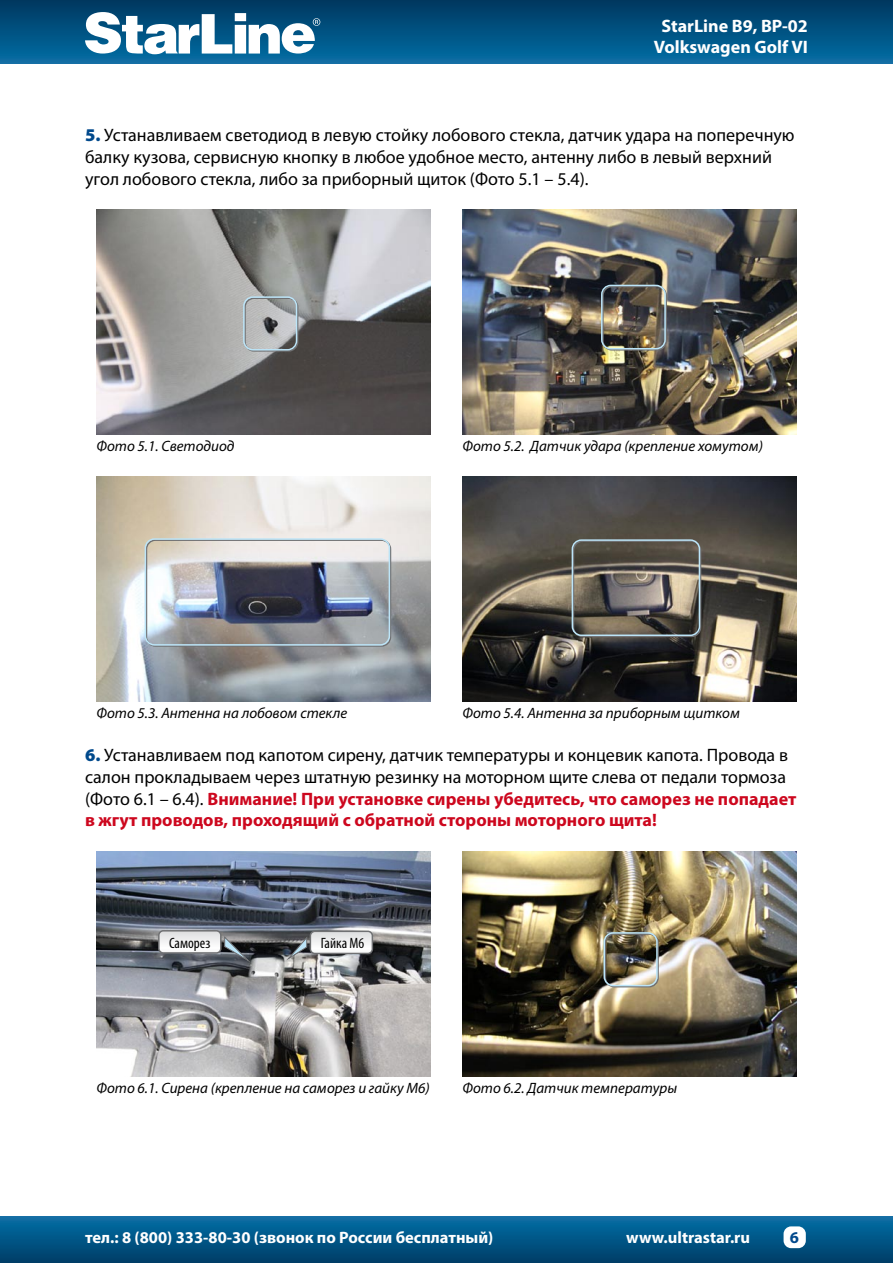
<style>
.page{position:relative;width:893px;height:1263px;background:#fff}
.page>*{position:absolute;margin:0;border:0;box-sizing:border-box;transform-origin:0 0}
.t1{font:18px/21.6px "Myriad Pro";color:#000}
.t2{font:700 18px/21.6px "Myriad Pro";color:#fff;text-align:center}
.t3{font:700 16.5px "Myriad Pro";color:#fff}
.t4{font:700 16.5px "Myriad Pro";color:#00498c}
.t5{font:italic 15px "Myriad Pro";color:#000}
.t6{font:condensed 15px "Myriad Pro";color:#000}
.s1{font-weight:900;color:#00498c}
.s2{font-weight:700;color:#cd071e}
</style>
<div class="page">
<div style="left:0;top:0;width:893px;height:64px;background:linear-gradient(to bottom,#00375f,#066ea4)"></div>
<div style="left:0;top:1216px;width:893px;height:47px;background:linear-gradient(to bottom,#076fa7,#003d67)"></div>
<svg style="left:85px;top:12px;width:235px;height:42px"></svg>
<div style="left:783px;top:1226px;width:23px;height:22px;background:#fff;border-radius:8px"></div>
<img style="left:96px;top:210px;width:334px;height:225px">
<img style="left:462px;top:210px;width:334px;height:225px">
<div style="left:244px;top:297px;width:54px;height:55px;border:2px solid #707173;border-radius:9px"></div>
<div style="left:243px;top:296px;width:54px;height:54px;border:2px solid #bce4f7;border-radius:9px"></div>
<div style="left:602px;top:286px;width:65px;height:65px;border:2px solid #707173;border-radius:9px"></div>
<div style="left:601px;top:285px;width:65px;height:64px;border:2px solid #bce4f7;border-radius:9px"></div>
<img style="left:96px;top:477px;width:334px;height:225px">
<img style="left:462px;top:477px;width:334px;height:225px">
<div style="left:573px;top:540px;width:128px;height:97px;border:2px solid #707173;border-radius:9px"></div>
<div style="left:572px;top:539px;width:128px;height:97px;border:2px solid #bce4f7;border-radius:9px"></div>
<div style="left:146px;top:539px;width:245px;height:108px;border:2px solid #707173;border-radius:9px"></div>
<div style="left:145px;top:538px;width:245px;height:108px;border:2px solid #bce4f7;border-radius:9px"></div>
<img style="left:96px;top:851px;width:334px;height:225px">
<img style="left:462px;top:851px;width:334px;height:225px">
<div style="left:605px;top:933px;width:54px;height:54px;border:2px solid #707173;border-radius:9px"></div>
<div style="left:603px;top:932px;width:55px;height:54px;border:2px solid #bce4f7;border-radius:9px"></div>
<svg style="left:159px;top:931px;width:94px;height:33px"></svg>
<div style="left:158px;top:930px;width:64px;height:24px;border:2px solid #707173;border-radius:4px"></div>
<svg style="left:285px;top:931px;width:87px;height:31px"></svg>
<div style="left:310px;top:930px;width:63px;height:24px;border:2px solid #707173;border-radius:4px"></div>
<p class="t2" style="left:654px;top:14px;width:156px">StarLine B9, BP-02<br>Volkswagen Golf VI</p>
<p class="t1" style="left:85px;top:124px;width:711px"><span class="s1">5.</span> Устанавливаем светодиод в левую стойку лобового стекла, датчик удара на поперечную балку кузова, сервисную кнопку в любое удобное место, антенну либо в левый верхний угол лобового стекла, либо за приборный щиток (Фото 5.1 – 5.4).</p>
<p class="t5" style="left:96px;top:437px;width:139px">Фото 5.1. Светодиод</p>
<p class="t5" style="left:462px;top:437px;width:302px">Фото 5.2. Датчик удара (крепление хомутом)</p>
<p class="t5" style="left:96px;top:704px;width:252px">Фото 5.3. Антенна на лобовом стекле</p>
<p class="t5" style="left:462px;top:704px;width:279px">Фото 5.4. Антенна за приборным щитком</p>
<p class="t1" style="left:85px;top:744px;width:713px"><span class="s1">6.</span> Устанавливаем под капотом сирену, датчик температуры и концевик капота. Провода в салон прокладываем через штатную резинку на моторном щите слева от педали тормоза (Фото 6.1 – 6.4). <span class="s2">Внимание! При установке сирены убедитесь, что саморез не попадает в жгут проводов, проходящий с обратной стороны моторного щита!</span></p>
<p class="t6" style="left:169px;top:933px;width:43px">Саморез</p>
<p class="t6" style="left:321px;top:934px;width:45px">Гайка М6</p>
<p class="t5" style="left:96px;top:1078px;width:335px">Фото 6.1. Сирена (крепление на саморез и гайку М6)</p>
<p class="t5" style="left:462px;top:1078px;width:216px">Фото 6.2. Датчик температуры</p>
<p class="t3" style="left:85px;top:1227px;width:410px">тел.: 8 (800) 333-80-30 (звонок по России бесплатный)</p>
<p class="t3" style="left:626px;top:1227px;width:125px">www.ultrastar.ru</p>
<p class="t4" style="left:790px;top:1226px;width:11px">6</p>
</div>
